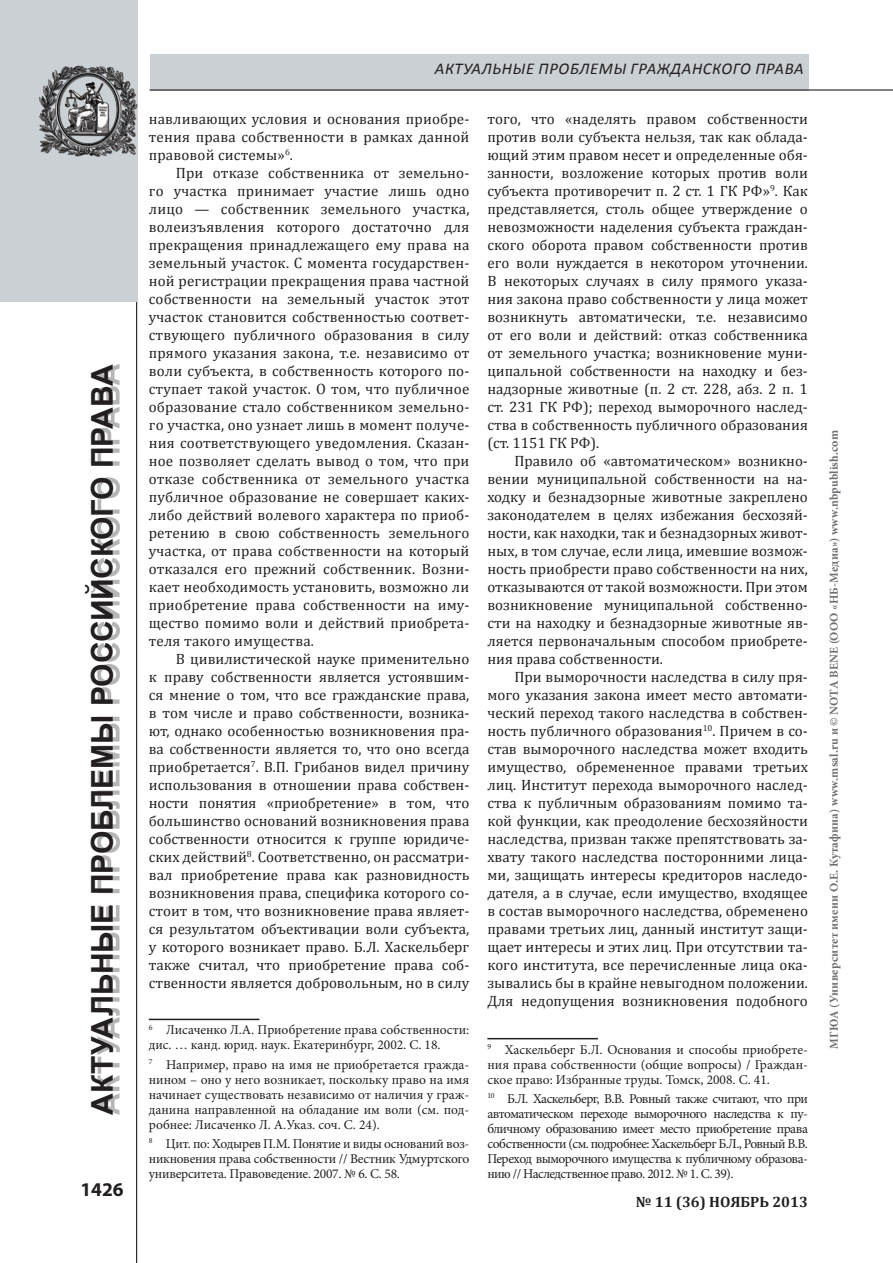
<style>
.page{position:relative;width:893px;height:1263px;background:#fff}
.page>*{position:absolute;margin:0;border:0;box-sizing:border-box;transform-origin:0 0}
.t1{font:700 30px "Arial";letter-spacing:-.005em;color:#231f20}
.t2{font:700 19.5px "Myriad Pro";color:#231f20}
.t3{font:italic 16.5px "Calibri";letter-spacing:.04em;color:#231f20}
.t4{font:15px/18px "Cambria";color:#231f20;text-align:justify}
.t5{font:700 15px "Cambria";color:#231f20}
.t6{font:13.5px/15px "Minion Pro";letter-spacing:-.005em;color:#231f20;text-align:justify}
.t7{font:700 12px "Minion Pro";letter-spacing:.02em;color:#6c6d70}
</style>
<div class="page">
<hr style="left:136px;top:0;width:1px;height:1263px;background:#231f20">
<div style="left:0;top:0;width:136px;height:301px;background:#cad0d4"></div>
<div style="left:92px;top:364px;width:28px;height:751px;background:#231f20;opacity:.33"></div>
<div style="left:150px;top:54px;width:658px;height:36px;background:#cad0d4"></div>
<hr style="left:150px;top:89px;width:743px;height:2px;background:#231f20">
<img style="left:39px;top:54px;width:99px;height:111px">
<hr style="left:149px;top:1019px;width:110px;height:1px;background:#231f20">
<hr style="left:487px;top:1038px;width:111px;height:1px;background:#231f20">
<h1 class="t1" style="left:83px;top:1115px;width:747px;rotate:-90deg">Актуальные проблемы российского права</h1>
<h2 class="t2" style="left:80px;top:1177px;width:45px">1426</h2>
<p class="t3" style="left:435px;top:58px;width:11px">актуал</p>
<p class="t3" style="left:492px;top:58px;width:58px">ьные проблем</p>
<p class="t3" style="left:614px;top:58px;width:24px">ы гра</p>
<p class="t3" style="left:657px;top:58px;width:26px">жданского</p>
<p class="t3" style="left:755px;top:58px;width:5px">права</p>
<p class="t4" style="left:149px;top:110px;width:322px">навливающих условия и основания приобре&shy;тения права собственности в рамках данной правовой системы»<sup>6</sup>.</p>
<p class="t4" style="left:149px;top:164px;width:322px;text-indent:27px">При отказе собственника от земельно&shy;го участка принимает участие лишь одно лицо — собственник земельного участка, волеизъявления которого достаточно для прекращения принадлежащего ему права на земельный участок. С момента государствен&shy;ной регистрации прекращения права частной собственности на земельный участок этот участок становится собственностью соответ&shy;ствующего публичного образования в силу прямого указания закона, т.е. независимо от воли субъекта, в собственность которого по&shy;ступает такой участок. О том, что публичное образование стало собственником земельно&shy;го участка, оно узнает лишь в момент получе&shy;ния соответствующего уведомления. Сказан&shy;ное позволяет сделать вывод о том, что при отказе собственника от земельного участка публичное образование не совершает каких&shy;либо действий волевого характера по приоб&shy;ретению в свою собственность земельного участка, от права собственности на который отказался его прежний собственник. Возни&shy;кает необходимость установить, возможно ли приобретение права собственности на иму&shy;щество помимо воли и действий приобрета&shy;теля такого имущества.</p>
<p class="t4" style="left:149px;top:650px;width:322px;text-indent:27px">В цивилистической науке применительно к праву собственности является устоявшим&shy;ся мнение о том, что все гражданские права, в том числе и право собственности, возника&shy;ют, однако особенностью возникновения пра&shy;ва собственности является то, что оно всегда приобретается<sup>7</sup>. В.П. Грибанов видел причину использования в отношении права собствен&shy;ности понятия «приобретение» в том, что большинство оснований возникновения права собственности относится к группе юридиче&shy;ских действий<sup>8</sup>. Соответственно, он рассматри&shy;вал приобретение права как разновидность возникновения права, специфика которого со&shy;стоит в том, что возникновение права являет&shy;ся результатом объективации воли субъекта, у которого возникает право. Б.Л. Хаскельберг также считал, что приобретение права соб&shy;ственности является добровольным, но в силу</p>
<p class="t6" style="left:149px;top:1023px;width:322px"><sup>6</sup> Лисаченко Л.А. Приобретение права собственности: дис. … канд. юрид. наук. Екатеринбург, 2002. С. 18.</p>
<p class="t6" style="left:149px;top:1057px;width:322px"><sup>7</sup> Например, право на имя не приобретается гражда&shy;нином – оно у него возникает, поскольку право на имя начинает существовать независимо от наличия у граж&shy;данина направленной на обладание им воли (см. под&shy;робнее: Лисаченко Л. А.Указ. соч. С. 24).</p>
<p class="t6" style="left:149px;top:1136px;width:322px"><sup>8</sup> Цит. по: Ходырев П.М. Понятие и виды оснований воз&shy;никновения права собственности // Вестник Удмуртского университета. Правоведение. 2007. № 6. С. 58.</p>
<p class="t4" style="left:487px;top:110px;width:322px">того, что «наделять правом собственности против воли субъекта нельзя, так как облада&shy;ющий этим правом несет и определенные обя&shy;занности, возложение которых против воли субъекта противоречит п. 2 ст. 1 ГК РФ»<sup>9</sup>. Как представляется, столь общее утверждение о невозможности наделения субъекта граждан&shy;ского оборота правом собственности против его воли нуждается в некотором уточнении.<br>В некоторых случаях в силу прямого указа&shy;ния закона право собственности у лица может возникнуть автоматически, т.е. независимо от его воли и действий: отказ собственника от земельного участка; возникновение муни&shy;ципальной собственности на находку и без&shy;надзорные животные (п. 2 ст. 228, абз. 2 п. 1 ст. 231 ГК РФ); переход выморочного наслед&shy;ства в собственность публичного образования (ст. 1151 ГК РФ).</p>
<p class="t4" style="left:487px;top:452px;width:322px;text-indent:27px">Правило об «автоматическом» возникно&shy;вении муниципальной собственности на на&shy;ходку и безнадзорные животные закреплено законодателем в целях избежания бесхозяй&shy;ности, как находки, так и безнадзорных живот&shy;ных, в том случае, если лица, имевшие возмож&shy;ность приобрести право собственности на них, отказываются от такой возможности. При этом возникновение муниципальной собственно&shy;сти на находку и безнадзорные животные яв&shy;ляется первоначальным способом приобрете&shy;ния права собственности.</p>
<p class="t4" style="left:487px;top:668px;width:322px;text-indent:27px">При выморочности наследства в силу пря&shy;мого указания закона имеет место автомати&shy;ческий переход такого наследства в собствен&shy;ность публичного образования<sup>10</sup>. Причем в со&shy;став выморочного наследства может входить имущество, обремененное правами третьих лиц. Институт перехода выморочного наслед&shy;ства к публичным образованиям помимо та&shy;кой функции, как преодоление бесхозяйности наследства, призван также препятствовать за&shy;хвату такого наследства посторонними лица&shy;ми, защищать интересы кредиторов наследо&shy;дателя, а в случае, если имущество, входящее в состав выморочного наследства, обременено правами третьих лиц, данный институт защи&shy;щает интересы и этих лиц. При отсутствии та&shy;кого института, все перечисленные лица ока&shy;зывались бы в крайне невыгодном положении.<br>Для недопущения возникновения подобного</p>
<p class="t6" style="left:487px;top:1042px;width:322px"><sup>9</sup> Хаскельберг Б.Л. Основания и способы приобрете&shy;ния права собственности (общие вопросы) / Граждан&shy;ское право: Избранные труды. Томск, 2008. С. 41.</p>
<p class="t6" style="left:487px;top:1091px;width:322px"><sup>10</sup> Б.Л. Хаскельберг, В.В. Ровный также считают, что при автоматическом переходе выморочного наследства к пу&shy;бличному образованию имеет место приобретение права собственности (см. подробнее: Хаскельберг Б.Л., Ровный В.В.<br>Переход выморочного имущества к публичному образова&shy;нию // Наследственное право. 2012. № 1. С. 39).</p>
<p class="t5" style="left:636px;top:1191px;width:174px">№ 11 (36) ноЯБРЬ 2013</p>
<p class="t7" style="left:825px;top:1048px;width:620px;rotate:-90deg">МГЮА (Университет имени О.Е. Кутафина) www.msal.ru и © NOTA BENE (ООО «НБ-Медиа») www.nbpublish.com</p>
</div>
